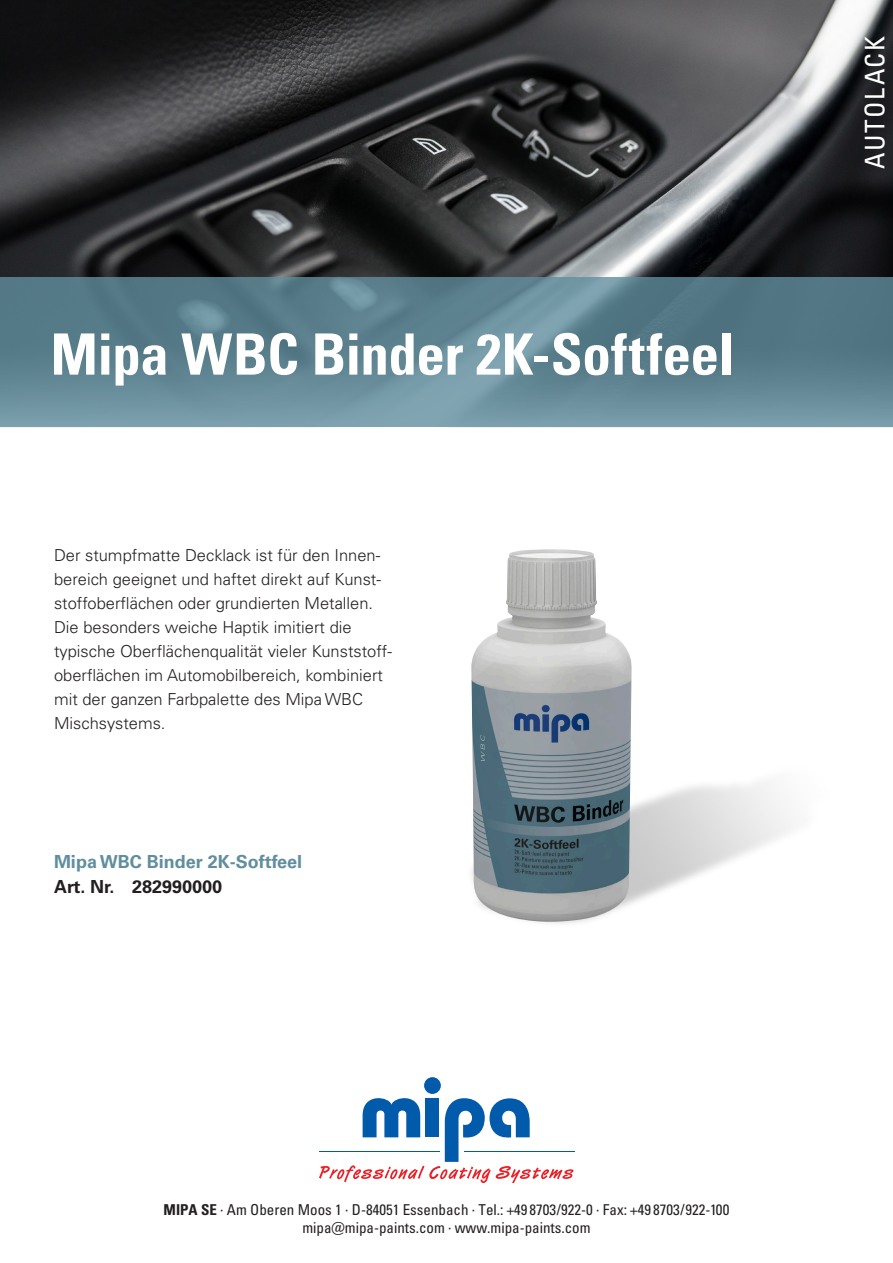
<style>
.page{position:relative;width:893px;height:1263px;background:#fff}
.page>*{position:absolute;margin:0;border:0;box-sizing:border-box;transform-origin:0 0}
.t1{font:57px "Univers LTCYR 67 Bold Cond";letter-spacing:-.01em;color:#fff}
.t2{font:condensed 27px "Univers LTCYR 57";letter-spacing:.05em;color:#fff}
.t3{font:700 18px "Univers LT Pro 65";color:#618e9e}
.t4{font:700 18px "Univers LT Pro 65";color:#231f20}
.t5{font:300 16.5px/24px "Univers LT Pro 45";color:#231f20}
.t6{font:condensed 15px/18px "Univers LTCYR 57";color:#231f20;text-align:center}
.s1{font-family:"Univers LTCYR 67 Bold Cond";font-stretch:normal}
</style>
<div class="page">
<img style="left:0;top:0;width:893px;height:428px">
<svg style="left:0;top:277px;width:893px;height:149px;background:#608592"></svg>
<svg style="left:762px;top:0;width:131px;height:255px;background:#4d4e51"></svg>
<img style="left:471px;top:549px;width:161px;height:374px">
<hr style="left:464px;top:1151px;width:110px;height:1px;background:#015aaa">
<div style="left:424px;top:1077px;width:17px;height:17px;background:#015aaa;border-radius:50%"></div>
<svg style="left:319px;top:1092px;width:254px;height:90px"></svg>
<h1 class="t1" style="left:51px;top:319px;width:685px">Mipa WBC Binder 2K-Softfeel</h1>
<p class="t5" style="left:54px;top:543px;width:340px">Der stumpfmatte Decklack ist für den Innen&shy;bereich geeignet und haftet direkt auf Kunst&shy;stoffoberflächen oder grundierten Metallen.<br>Die besonders weiche Haptik imitiert die typische Oberflächenqualität vieler Kunststoff&shy;oberflächen im Automobilbereich, kombiniert mit der ganzen Farbpalette des Mipa WBC Mischsystems.</p>
<p class="t3" style="left:54px;top:851px;width:250px">Mipa WBC Binder 2K-Softfeel</p>
<p class="t4" style="left:54px;top:876px;width:170px">Art. Nr. 282990000</p>
<p class="t6" style="left:164px;top:1200px;width:567px"><span class="s1">MIPA SE</span> · Am Oberen Moos 1 · D-84051 Essenbach · Tel.: +49 8703/922-0 · Fax: +49 8703/922-100 mipa@mipa-paints.com · www.mipa-paints.com</p>
<h2 class="t2" style="left:858px;top:169px;width:134px;rotate:-90deg">AUTOLACK</h2>
</div>
